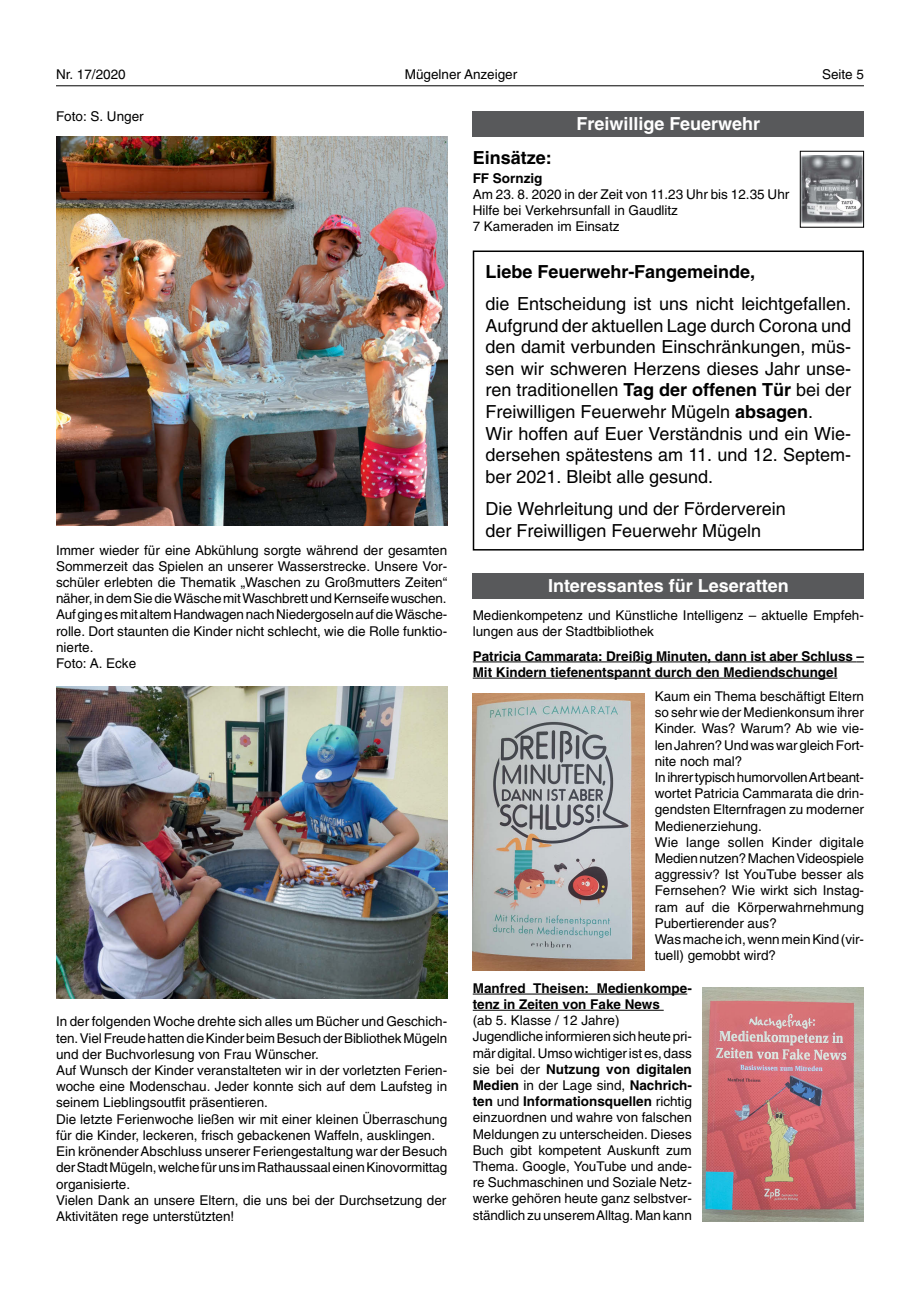
<style>
.page{position:relative;width:920px;height:1290px;background:#fff}
.page>*{position:absolute;margin:0;border:0;box-sizing:border-box;transform-origin:0 0}
.t1{font:18px/21.6px "Helvetica";color:#000}
.t2{font:700 18px "Helvetica";color:#fff}
.t3{font:700 18px "Helvetica";color:#000}
.t4{font:13.5px/16.2px "Helvetica";color:#000}
.t5{font:700 13.5px/16.2px "Helvetica";color:#000}
.s1{font-weight:700}
</style>
<div class="page">
<hr style="left:56px;top:85px;width:808px;height:1px;background:#000">
<hr style="left:473px;top:661px;width:383px;height:1px;background:#000">
<hr style="left:473px;top:678px;width:364px;height:1px;background:#000">
<hr style="left:473px;top:994px;width:214px;height:1px;background:#000">
<hr style="left:473px;top:1010px;width:191px;height:1px;background:#000">
<div style="left:473px;top:573px;width:391px;height:26px;background:#58595b"></div>
<div style="left:473px;top:111px;width:391px;height:26px;background:#58595b"></div>
<svg style="left:802px;top:223px;width:60px;height:1px"></svg>
<img style="left:802px;top:155px;width:60px;height:68px">
<div style="left:800px;top:151px;width:64px;height:77px;border:1px solid #000"></div>
<div style="left:473px;top:250px;width:391px;height:300px;border:2px solid #000"></div>
<img style="left:473px;top:694px;width:171px;height:276px">
<img style="left:703px;top:987px;width:161px;height:234px">
<img style="left:56px;top:137px;width:391px;height:388px">
<img style="left:56px;top:686px;width:391px;height:313px">
<p class="t4" style="left:56px;top:67px;width:71px">Nr. 17/2020</p>
<p class="t4" style="left:405px;top:67px;width:114px">Mügelner Anzeiger</p>
<p class="t4" style="left:822px;top:67px;width:43px">Seite 5</p>
<p class="t4" style="left:56px;top:110px;width:89px">Foto: S. Unger</p>
<p class="t4" style="left:56px;top:543px;width:393px">Immer wieder für eine Abkühlung sorgte während der gesamten Sommerzeit das Spielen an unserer Wasserstrecke. Unsere Vor&shy;schüler erlebten die Thematik „Waschen zu Großmutters Zeiten“ näher,indemSiedieWäschemitWaschbrettundKernseifewuschen.<br>AufgingesmitaltemHandwagennachNiedergoselnaufdieWäsche&shy;rolle. Dort staunten die Kinder nicht schlecht, wie die Rolle funktio&shy;nierte.<br>Foto: A. Ecke</p>
<p class="t4" style="left:56px;top:1015px;width:393px">In der folgenden Woche drehte sich alles um Bücher und Geschich&shy;ten.VielFreudehattendieKinderbeimBesuchderBibliothekMügeln und der Buchvorlesung von Frau Wünscher.<br>Auf Wunsch der Kinder veranstalteten wir in der vorletzten Ferien&shy;woche eine Modenschau. Jeder konnte sich auf dem Laufsteg in seinem Lieblingsoutfit präsentieren.<br>Die letzte Ferienwoche ließen wir mit einer kleinen Überraschung für die Kinder, leckeren, frisch gebackenen Waffeln, ausklingen.<br>Ein krönenderAbschluss unserer Feriengestaltung war der Besuch derStadtMügeln,welchefürunsimRathaussaaleinenKinovormittag organisierte.<br>Vielen Dank an unsere Eltern, die uns bei der Durchsetzung der Aktivitäten rege unterstützten!</p>
<h1 class="t2" style="left:576px;top:117px;width:185px">Freiwillige Feuerwehr</h1>
<h1 class="t3" style="left:473px;top:151px;width:80px">Einsätze:</h1>
<p class="t5" style="left:473px;top:171px;width:71px">FF Sornzig</p>
<p class="t4" style="left:473px;top:187px;width:318px">Am 23. 8. 2020 in der Zeit von 11.23 Uhr bis 12.35 Uhr<br>Hilfe bei Verkehrsunfall in Gaudlitz<br>7 Kameraden im Einsatz</p>
<h1 class="t3" style="left:485px;top:265px;width:271px">Liebe Feuerwehr-Fangemeinde,</h1>
<p class="t1" style="left:485px;top:294px;width:367px">die Entscheidung ist uns nicht leichtgefallen.<br>Aufgrund der aktuellen Lage durch Corona und den damit verbunden Einschränkungen, müs&shy;sen wir schweren Herzens dieses Jahr unse&shy;ren traditionellen <span class="s1">Tag der offenen Tür</span> bei der Freiwilligen Feuerwehr Mügeln <span class="s1">absagen</span>.<br>Wir hoffen auf Euer Verständnis und ein Wie&shy;dersehen spätestens am 11. und 12. Septem&shy;ber 2021. Bleibt alle gesund.</p>
<h1 class="t1" style="left:485px;top:500px;width:302px">Die Wehrleitung und der Förderverein der Freiwilligen Feuerwehr Mügeln</h1>
<h1 class="t2" style="left:548px;top:579px;width:242px">Interessantes für Leseratten</h1>
<p class="t4" style="left:473px;top:608px;width:393px">Medienkompetenz und Künstliche Intelligenz – aktuelle Empfeh&shy;lungen aus der Stadtbibliothek</p>
<p class="t5" style="left:473px;top:649px;width:393px">Patricia Cammarata: Dreißig Minuten, dann ist aber Schluss –<br>Mit Kindern tiefenentspannt durch den Mediendschungel</p>
<p class="t4" style="left:655px;top:689px;width:211px">Kaum ein Thema beschäftigt Eltern so sehr wie der Medienkonsum ihrer<br>Kinder. Was? Warum? Ab wie vie&shy;lenJahren?UndwaswargleichFort&shy;nite noch mal?<br>InihrertypischhumorvollenArtbeant&shy;wortet Patricia Cammarata die drin&shy;gendsten Elternfragen zu moderner<br>Medienerziehung.<br>Wie lange sollen Kinder digitale<br>Mediennutzen?MachenVideospiele aggressiv? Ist YouTube besser als<br>Fernsehen? Wie wirkt sich Instag&shy;ram auf die Körperwahrnehmung<br>Pubertierender aus?<br>Wasmacheich,wennmeinKind(vir&shy;tuell) gemobbt wird?</p>
<p class="t5" style="left:473px;top:981px;width:221px">Manfred Theisen: Medienkompe&shy;tenz in Zeiten von Fake News</p>
<p class="t4" style="left:473px;top:1013px;width:221px">(ab 5. Klasse / 12 Jahre)<br>Jugendlicheinformierensichheutepri&shy;märdigital.Umsowichtigeristes,dass sie bei der <span class="s1">Nutzung von digitalen Medien</span> in der Lage sind, <span class="s1">Nachrich&shy;ten</span> und <span class="s1">Informationsquellen</span> richtig einzuordnen und wahre von falschen Meldungen zu unterscheiden. Dieses Buch gibt kompetent Auskunft zum Thema. Google, YouTube und ande&shy;re Suchmaschinen und Soziale Netz&shy;werke gehören heute ganz selbstver&shy;ständlichzuunseremAlltag.Mankann</p>
</div>
